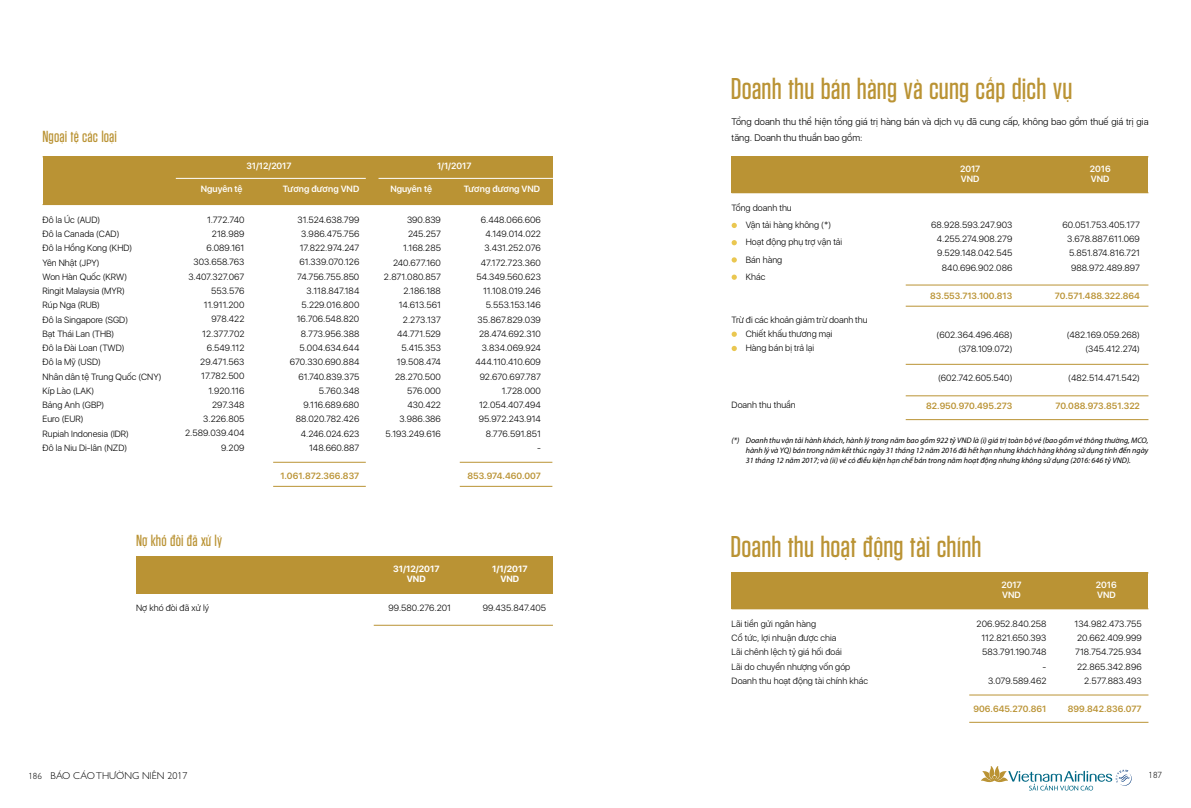
<style>
.page{position:relative;width:1191px;height:808px;background:#fff}
.page>*{position:absolute;margin:0;border:0;box-sizing:border-box;transform-origin:0 0}
.t1{font:30px "HCP Tungsen";letter-spacing:.005em;color:#ba9334}
.t2{font:16px "HCP Tungsen";letter-spacing:.005em;color:#ba9334}
.t3{font:300 10px "Dep Gill Sans";color:#000}
.t4{font:300 9.5px/16px "SFUI Display";letter-spacing:.005em;color:#000}
.t5{font:300 9px/14.3px "SFUI Display";letter-spacing:.005em;color:#000;text-align:right}
.t6{font:600 9px "SFUI Display";color:#ba9334}
.t7{font:600 9px/10px "SFUI Display";color:#fff}
.t8{font:700 9px/10px "SFUI Display";color:#fff;text-align:center}
.t9{font:300 9px "Dep Gill Sans";color:#000}
.t10{font:italic 8px/10px "Myriad Pro";color:#000;text-align:justify}
.s1{font-size:9px}
</style>
<div class="page">
<svg style="left:981px;top:766px;width:150px;height:24px"></svg>
<div style="left:731px;top:156px;width:417px;height:37px;background:#ba9334"></div>
<div style="left:731px;top:572px;width:417px;height:37px;background:#ba9334"></div>
<div style="left:43px;top:156px;width:510px;height:49px;background:#ba9334"></div>
<div style="left:136px;top:556px;width:417px;height:38px;background:#ba9334"></div>
<hr style="left:176px;top:178px;width:190px;height:1px;background:#fff">
<hr style="left:273px;top:462px;width:93px;height:1px;background:#ba9334">
<hr style="left:460px;top:462px;width:92px;height:1px;background:#ba9334">
<hr style="left:273px;top:486px;width:93px;height:1px;background:#ba9334">
<hr style="left:460px;top:486px;width:92px;height:1px;background:#ba9334">
<hr style="left:378px;top:178px;width:175px;height:1px;background:#fff">
<hr style="left:374px;top:625px;width:179px;height:1px;background:#ba9334">
<hr style="left:969px;top:722px;width:179px;height:1px;background:#ba9334">
<hr style="left:969px;top:695px;width:179px;height:1px;background:#ba9334">
<hr style="left:905px;top:395px;width:243px;height:1px;background:#ba9334">
<hr style="left:905px;top:285px;width:243px;height:1px;background:#ba9334">
<hr style="left:905px;top:306px;width:243px;height:1px;background:#ba9334">
<hr style="left:905px;top:364px;width:243px;height:1px;background:#ba9334">
<hr style="left:905px;top:419px;width:243px;height:1px;background:#ba9334">
<svg style="left:731px;top:223px;width:6px;height:5px"></svg>
<svg style="left:731px;top:240px;width:6px;height:5px"></svg>
<svg style="left:731px;top:257px;width:6px;height:6px"></svg>
<svg style="left:731px;top:275px;width:6px;height:5px"></svg>
<svg style="left:731px;top:332px;width:6px;height:5px"></svg>
<svg style="left:731px;top:346px;width:6px;height:5px"></svg>
<h2 class="t2" style="left:43px;top:125px;width:76px">Ngoại tệ các loại</h2>
<p class="t5" style="left:43px;top:213px;width:120px;text-align:left">Đô la Úc (AUD)<br>Đô la Canada (CAD)<br>Đô la Hồng Kong (KHD)<br>Yên Nhật (JPY)<br>Won Hàn Quốc (KRW)<br>Ringit Malaysia (MYR)<br>Rúp Nga (RUB)<br>Đô la Singapore (SGD)<br>Bạt Thái Lan (THB)<br>Đô la Đài Loan (TWD)<br>Đô la Mỹ (USD)<br>Nhân dân tệ Trung Quốc (CNY)<br>Kíp Lào (LAK)<br>Bảng Anh (GBP)<br>Euro (EUR)<br>Rupiah Indonesia (IDR)<br>Đô la Niu Di-lân (NZD)</p>
<p class="t7" style="left:246px;top:162px;width:47px">31/12/2017</p>
<p class="t7" style="left:437px;top:162px;width:36px">1/1/2017</p>
<p class="t7" style="left:390px;top:184px;width:43px">Nguyên tệ</p>
<p class="t7" style="left:463px;top:184px;width:78px">Tương đương VND</p>
<p class="t7" style="left:201px;top:184px;width:43px">Nguyên tệ</p>
<p class="t7" style="left:283px;top:184px;width:78px">Tương đương VND</p>
<p class="t5" style="left:185px;top:213px;width:61px">1.772.740<br>218.989<br>6.089.161<br>303.658.763<br>3.407.327.067<br>553.576<br>11.911.200<br>978.422<br>12.377.702<br>6.549.112<br>29.471.563<br>17.782.500<br>1.920.116<br>297.348<br>3.226.805<br>2.589.039.404<br>9.209</p>
<p class="t5" style="left:290px;top:213px;width:71px">31.524.638.799<br>3.986.475.756<br>17.822.974.247<br>61.339.070.126<br>74.756.755.850<br>3.118.847.184<br>5.229.016.800<br>16.706.548.820<br>8.773.956.388<br>5.004.634.644<br>670.330.690.884<br>61.740.839.375<br>5.760.348<br>9.116.689.680<br>88.020.782.426<br>4.246.024.623<br>148.660.887</p>
<p class="t6" style="left:280px;top:470px;width:80px">1.061.872.366.837</p>
<p class="t5" style="left:384px;top:213px;width:58px">390.839<br>245.257<br>1.168.285<br>240.677.160<br>2.871.080.857<br>2.186.188<br>14.613.561<br>2.273.137<br>44.771.529<br>5.415.353<br>19.508.474<br>28.270.500<br>576.000<br>430.422<br>3.986.386<br>5.193.249.616</p>
<p class="t5" style="left:475px;top:213px;width:67px">6.448.066.606<br>4.149.014.022<br>3.431.252.076<br>47.172.723.360<br>54.349.560.623<br>11.108.019.246<br>5.553.153.146<br>35.867.829.039<br>28.474.692.310<br>3.834.069.924<br>444.110.410.609<br>92.670.697.787<br>1.728.000<br>12.054.407.494<br>95.972.243.914<br>8.776.591.851<br>-</p>
<p class="t6" style="left:467px;top:470px;width:75px">853.974.460.007</p>
<h2 class="t2" style="left:136px;top:529px;width:87px">Nợ khó đòi đã xử lý</h2>
<p class="t8" style="left:393px;top:564px;width:48px">31/12/2017<br>VND</p>
<p class="t8" style="left:492px;top:564px;width:37px">1/1/2017<br>VND</p>
<p class="t5" style="left:136px;top:601px;width:75px">Nợ khó đòi đã xử lý</p>
<p class="t5" style="left:388px;top:601px;width:64px">99.580.276.201</p>
<p class="t5" style="left:483px;top:601px;width:65px">99.435.847.405</p>
<h1 class="t1" style="left:730px;top:67px;width:343px">Doanh thu bán hàng và cung cấp dịch vụ</h1>
<p class="t4" style="left:731px;top:115px;width:418px">Tổng doanh thu thể hiện tổng giá trị hàng bán và dịch vụ đã cung cấp, không bao gồm thuế giá trị gia tăng. Doanh thu thuần bao gồm:</p>
<p class="t5" style="left:746px;top:200px;width:98px;line-height:17.2px;text-align:left;text-indent:-14px">Tổng doanh thu<br>Vận tải hàng không (*)<br>Hoạt động phụ trợ vận tải<br>Bán hàng<br>Khác</p>
<p class="t5" style="left:746px;top:313px;width:123px;text-align:left;text-indent:-14px">Trừ đi các khoản giảm trừ doanh thu<br>Chiết khấu thương mại<br>Hàng bán bị trả lại</p>
<p class="t5" style="left:731px;top:398px;width:66px">Doanh thu thuần</p>
<p class="t7" style="left:960px;top:164px;width:22px">2017<br>VND</p>
<p class="t7" style="left:1089px;top:164px;width:22px">2016<br>VND</p>
<p class="t5" style="left:931px;top:218px;width:83px">68.928.593.247.903<br>4.255.274.908.279<br>9.529.148.042.545<br>840.696.902.086</p>
<p class="t6" style="left:930px;top:290px;width:84px">83.553.713.100.813</p>
<p class="t5" style="left:936px;top:328px;width:77px">(602.364.496.468) (378.109.072)</p>
<p class="t5" style="left:938px;top:371px;width:76px">(602.742.605.540)</p>
<p class="t6" style="left:926px;top:399px;width:88px">82.950.970.495.273</p>
<p class="t5" style="left:1062px;top:218px;width:79px">60.051.753.405.177<br>3.678.887.611.069<br>5.851.874.816.721<br>988.972.489.897</p>
<p class="t6" style="left:1055px;top:290px;width:86px">70.571.488.322.864</p>
<p class="t5" style="left:1066px;top:328px;width:75px">(482.169.059.268) (345.412.274)</p>
<p class="t5" style="left:1068px;top:371px;width:73px">(482.514.471.542)</p>
<p class="t6" style="left:1055px;top:399px;width:86px">70.088.973.851.322</p>
<p class="t10" style="left:746px;top:435px;width:404px;text-indent:-14px">(*) Doanh thu vận tải hành khách, hành lý trong năm bao gồm 922 tỷ VND là (i) giá trị toàn bộ vé (bao gồm vé thông thường, MCO, hành lý và YQ) bán trong năm kết thúc ngày 31 tháng 12 năm 2016 đã hết hạn nhưng khách hàng không sử dụng tính đến ngày 31 tháng 12 năm 2017; và (ii) vé có điều kiện hạn chế bán trong năm hoạt động nhưng không sử dụng (2016: 646 tỷ VND).</p>
<h1 class="t1" style="left:730px;top:525px;width:253px">Doanh thu hoạt động tài chính</h1>
<p class="t7" style="left:1001px;top:581px;width:22px">2017<br>VND</p>
<p class="t7" style="left:1096px;top:581px;width:22px">2016<br>VND</p>
<p class="t5" style="left:731px;top:617px;width:138px;text-align:left">Lãi tiền gửi ngân hàng<br>Cổ tức, lợi nhuận được chia<br>Lãi chênh lệch tỷ giá hối đoái<br>Lãi do chuyển nhượng vốn góp<br>Doanh thu hoạt động tài chính khác</p>
<p class="t5" style="left:976px;top:617px;width:71px">206.952.840.258<br>112.821.650.393<br>583.791.190.748 -<br>3.079.589.462</p>
<p class="t6" style="left:973px;top:703px;width:74px">906.645.270.861</p>
<p class="t5" style="left:1074px;top:617px;width:69px">134.982.473.755<br>20.662.409.999<br>718.754.725.934<br>22.865.342.896<br>2.577.883.493</p>
<p class="t6" style="left:1067px;top:703px;width:75px">899.842.836.077</p>
<p class="t3" style="left:28px;top:768px;width:160px"><span class="s1">186</span> BÁO CÁO THƯỜNG NIÊN 2017</p>
<p class="t9" style="left:1148px;top:768px;width:15px">187</p>
</div>
